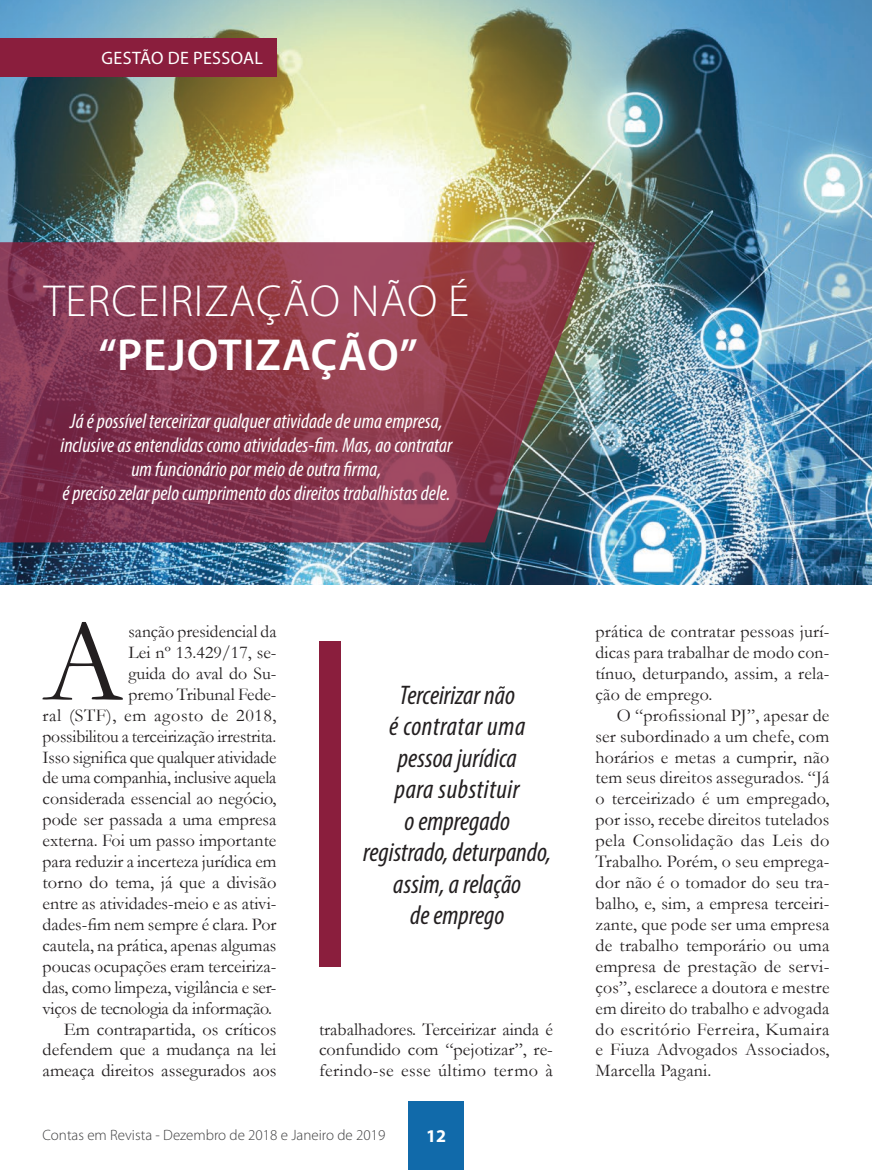
<style>
.page{position:relative;width:872px;height:1170px;background:#fff}
.page>*{position:absolute;margin:0;border:0;box-sizing:border-box;transform-origin:0 0}
.t1{font:118.65px "Garamond";color:#231f20}
.t2{font:300 45px "Myriad Pro";letter-spacing:.02em;color:#fff}
.t3{font:600 45px "Myriad Pro";letter-spacing:.02em;color:#fff}
.t4{font:italic condensed 27px/31.5px "Myriad Pro";color:#231f20;text-align:center}
.t5{font:italic condensed 21px/24px "Myriad Pro";color:#fff;text-align:center}
.t6{font:18px/20.9px "Garamond";color:#231f20;text-align:justify}
.t7{font:18px "Myriad Pro";letter-spacing:.02em;color:#fff}
.t8{font:700 18px "Myriad Pro";color:#fff}
.t9{font:300 15px "Myriad Pro";color:#3e3e3f}
</style>
<div class="page">
<img style="left:0;top:0;width:872px;height:585px">
<div style="left:0;top:38px;width:276px;height:39px;background:#8a1e3d"></div>
<div style="left:408px;top:1101px;width:56px;height:68px;background:#116aaa"></div>
<div style="left:319px;top:641px;width:21px;height:325px;background:#8a1e3d"></div>
<svg style="left:0;top:242px;width:595px;height:300px;background:#853d51"></svg>
<p class="t7" style="left:102px;top:47px;width:163px">GESTÃO DE PESSOAL</p>
<h2 class="t2" style="left:44px;top:276px;width:421px">Terceirização não é</h2>
<h2 class="t3" style="left:98px;top:326px;width:321px">“PEJOTIZAÇÃO”</h2>
<p class="t5" style="left:61px;top:408px;width:393px">Já é possível terceirizar qualquer atividade de uma empresa, inclusive as entendidas como atividades-fim. Mas, ao contratar um funcionário por meio de outra firma,<br>é preciso zelar pelo cumprimento dos direitos trabalhistas dele.</p>
<h1 class="t1" style="left:43px;top:582px;width:82px">A</h1>
<p class="t6" style="left:43px;top:620px;width:235px;text-align:right">sanção presidencial da<br>Lei nº 13.429/17, se-<br>guida do aval do Su-<br>premo Tribunal Fede-<br>ral (STF), em agosto de 2018, possibilitou a terceirização irrestrita.<br>Isso significa que qualquer atividade de uma companhia, inclusive aquela considerada essencial ao negócio, pode ser passada a uma empresa externa. Foi um passo importante para reduzir a incerteza jurídica em torno do tema, já que a divisão entre as atividades-meio e as ativi&shy;dades-fim nem sempre é clara. Por cautela, na prática, apenas algumas poucas ocupações eram terceiriza&shy;das, como limpeza, vigilância e ser&shy;viços de tecnologia da informação.<br>Em contrapartida, os críticos defendem que a mudança na lei ameaça direitos assegurados aos</p>
<h3 class="t4" style="left:363px;top:678px;width:189px">Terceirizar não<br>é contratar uma pessoa jurídica<br>para substituir<br>o empregado registrado, deturpando, assim, a relação<br>de emprego</h3>
<p class="t6" style="left:319px;top:1017px;width:235px">trabalhadores. Terceirizar ainda é confundido com “pejotizar”, re&shy;ferindo-se esse último termo à</p>
<p class="t9" style="left:43px;top:1126px;width:344px">Contas em Revista - Dezembro de 2018 e Janeiro de 2019</p>
<p class="t8" style="left:426px;top:1124px;width:21px">12</p>
<p class="t6" style="left:595px;top:620px;width:235px">prática de contratar pessoas jurí&shy;dicas para trabalhar de modo con&shy;tínuo, deturpando, assim, a rela&shy;ção de emprego.</p>
<p class="t6" style="left:595px;top:704px;width:235px;text-indent:21px">O “profissional PJ”, apesar de ser subordinado a um chefe, com horários e metas a cumprir, não tem seus direitos assegurados. “Já o terceirizado é um empregado, por isso, recebe direitos tutelados pela Consolidação das Leis do Trabalho. Porém, o seu emprega&shy;dor não é o tomador do seu tra&shy;balho, e, sim, a empresa terceiri&shy;zante, que pode ser uma empresa de trabalho temporário ou uma empresa de prestação de servi&shy;ços”, esclarece a doutora e mestre em direito do trabalho e advogada do escritório Ferreira, Kumaira e Fiuza Advogados Associados, Marcella Pagani.</p>
</div>
